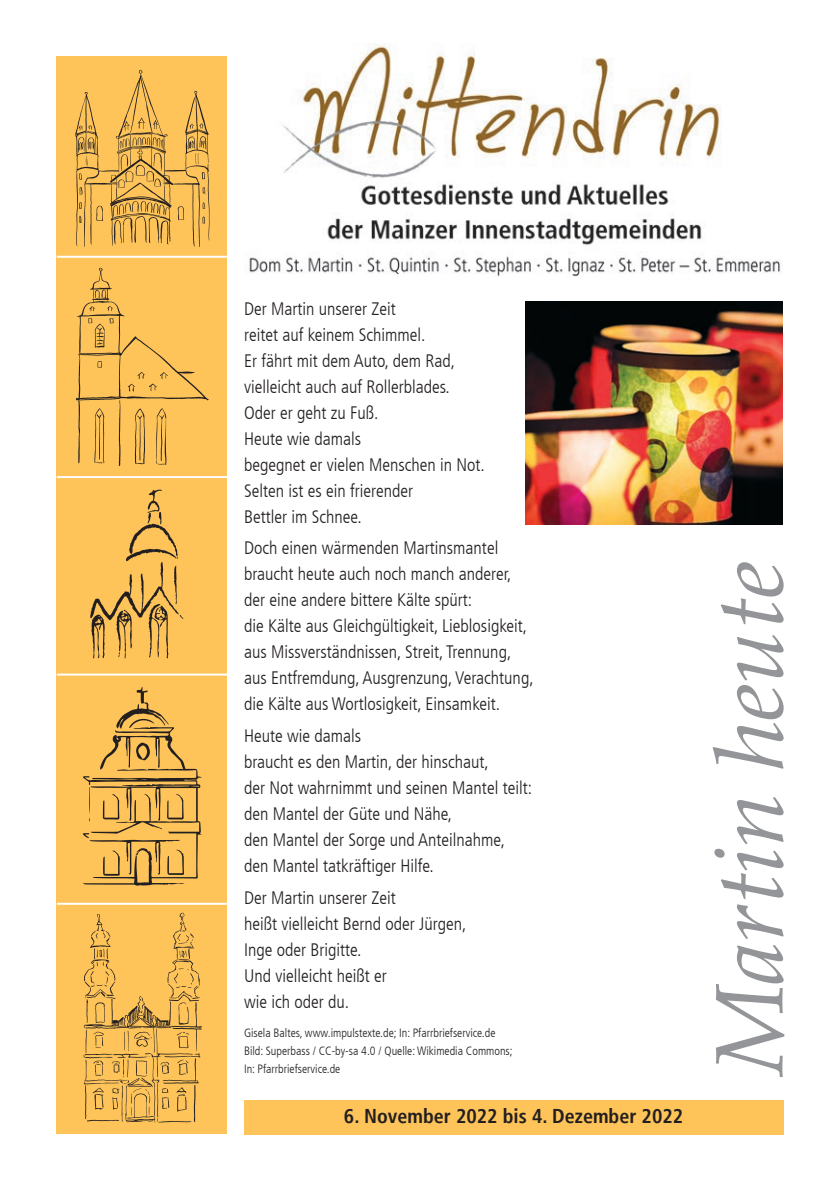
<style>
.page{position:relative;width:840px;height:1191px;background:#fff}
.page>*{position:absolute;margin:0;border:0;box-sizing:border-box;transform-origin:0 0}
.t1{font:italic 96px "Book Antiqua";color:#939598}
.t2{font:700 condensed 20px "Frutiger LT";color:#231f20}
.t3{font:300 condensed 18px/26px "Frutiger LT";color:#231f20}
.t4{font:300 condensed 12px/18px "Frutiger LT";color:#231f20}
</style>
<div class="page">
<div style="left:57px;top:57px;width:170px;height:1077px;background:#fec459"></div>
<img style="left:75px;top:69px;width:135px;height:177px">
<img style="left:76px;top:267px;width:133px;height:199px">
<img style="left:90px;top:489px;width:94px;height:170px">
<img style="left:82px;top:687px;width:120px;height:199px">
<img style="left:83px;top:912px;width:119px;height:211px">
<hr style="left:57px;top:256px;width:170px;height:2px;background:#fff">
<hr style="left:57px;top:476px;width:170px;height:2px;background:#fff">
<hr style="left:57px;top:673px;width:170px;height:2px;background:#fff">
<hr style="left:57px;top:902px;width:170px;height:2px;background:#fff">
<div style="left:244px;top:1100px;width:538px;height:34px;background:#fec459"></div>
<img style="left:244px;top:43px;width:538px;height:234px">
<img style="left:525px;top:302px;width:257px;height:222px">
<p class="t3" style="left:244px;top:296px;width:242px">Der Martin unserer Zeit<br>reitet auf keinem Schimmel.<br>Er fährt mit dem Auto, dem Rad, vielleicht auch auf Rollerblades.<br>Oder er geht zu Fuß.<br>Heute wie damals<br>begegnet er vielen Menschen in Not.<br>Selten ist es ein frierender<br>Bettler im Schnee.</p>
<p class="t3" style="left:244px;top:535px;width:291px">Doch einen wärmenden Martinsmantel braucht heute auch noch manch anderer, der eine andere bittere Kälte spürt:<br>die Kälte aus Gleichgültigkeit, Lieblosigkeit, aus Missverständnissen, Streit, Trennung, aus Entfremdung, Ausgrenzung, Verachtung, die Kälte aus Wortlosigkeit, Einsamkeit.</p>
<p class="t3" style="left:244px;top:723px;width:289px">Heute wie damals<br>braucht es den Martin, der hinschaut,<br>der Not wahrnimmt und seinen Mantel teilt: den Mantel der Güte und Nähe,<br>den Mantel der Sorge und Anteilnahme, den Mantel tatkräftiger Hilfe.</p>
<p class="t3" style="left:244px;top:884px;width:224px">Der Martin unserer Zeit<br>heißt vielleicht Bernd oder Jürgen,<br>Inge oder Brigitte.<br>Und vielleicht heißt er<br>wie ich oder du.</p>
<p class="t4" style="left:244px;top:1024px;width:270px">Gisela Baltes, www.impulstexte.de; In: Pfarrbriefservice.de<br>Bild: Superbass / CC-by-sa 4.0 / Quelle: Wikimedia Commons;<br>In: Pfarrbriefservice.de</p>
<p class="t2" style="left:344px;top:1103px;width:340px">6. November 2022 bis 4. Dezember 2022</p>
<p class="t1" style="left:693px;top:1075px;width:516px;rotate:-90deg">Martin heute</p>
</div>
